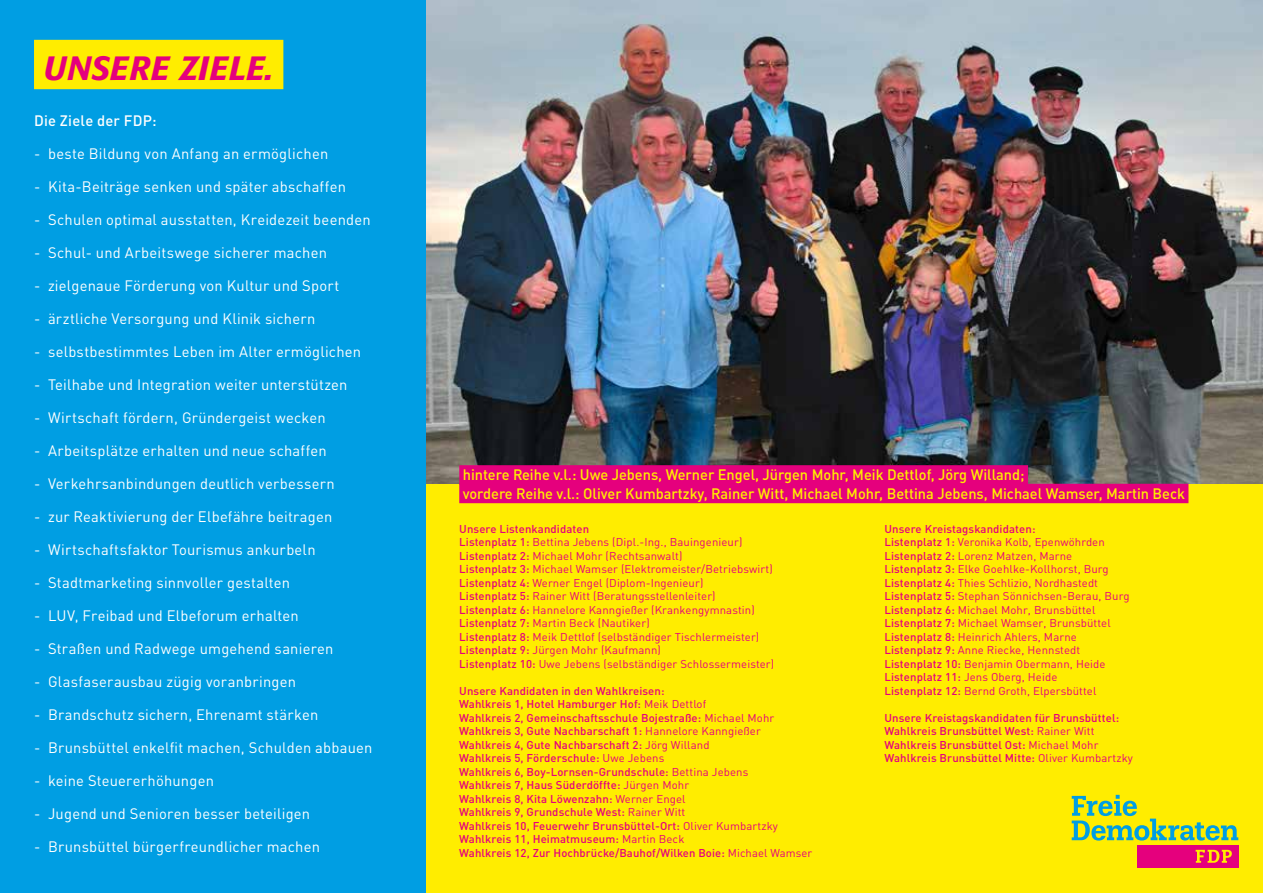
<style>
.page{position:relative;width:1263px;height:893px;background:#fff}
.page>*{position:absolute;margin:0;border:0;box-sizing:border-box;transform-origin:0 0}
.t1{font:italic 500 33.3px "Formata";letter-spacing:.03em;color:#e5007d}
.t2{font:15px "DIN";letter-spacing:.015em;color:#fff}
.t3{font:500 15px/18.6px "DINOT";color:#ffed00}
.t4{font:500 15px "DINOT";letter-spacing:.015em;color:#fff}
.t5{font:11.25px/13.5px "DIN";letter-spacing:.01em;color:#e5007d}
.t6{font:500 11.25px/13.5px "DINOT";letter-spacing:.01em;color:#e5007d}
.s1{font-family:"DINOT";font-weight:500}
.s2{font-family:"DIN";font-weight:400}
</style>
<div class="page">
<img style="left:425px;top:0;width:838px;height:485px">
<div style="left:425px;top:485px;width:838px;height:408px;background:#ffed00"></div>
<div style="left:0;top:0;width:425px;height:893px;background:#009ee3"></div>
<div style="left:34px;top:40px;width:249px;height:49px;background:#ffed00"></div>
<svg style="left:1072px;top:795px;width:166px;height:45px"></svg>
<div style="left:1137px;top:845px;width:101px;height:22px;background:#e5007d"></div>
<svg style="left:1195px;top:850px;width:37px;height:13px"></svg>
<div style="left:459px;top:465px;width:569px;height:20px;background:#e5007d"></div>
<div style="left:459px;top:484px;width:729px;height:19px;background:#e5007d"></div>
<h1 class="t1" style="left:44px;top:47px;width:231px">UNSERE ZIELE.</h1>
<h2 class="t4" style="left:34px;top:111px;width:124px">Die Ziele der FDP:</h2>
<h2 class="t2" style="left:34px;top:144px;width:296px">- beste Bildung von Anfang an ermöglichen</h2>
<h2 class="t2" style="left:34px;top:177px;width:313px">- Kita-Beiträge senken und später abschaffen</h2>
<h2 class="t2" style="left:34px;top:210px;width:338px">- Schulen optimal ausstatten, Kreidezeit beenden</h2>
<h2 class="t2" style="left:34px;top:243px;width:295px">- Schul- und Arbeitswege sicherer machen</h2>
<h2 class="t2" style="left:34px;top:276px;width:307px">- zielgenaue Förderung von Kultur und Sport</h2>
<h2 class="t2" style="left:34px;top:309px;width:283px">- ärztliche Versorgung und Klinik sichern</h2>
<h2 class="t2" style="left:34px;top:342px;width:329px">- selbstbestimmtes Leben im Alter ermöglichen</h2>
<h2 class="t2" style="left:34px;top:375px;width:315px">- Teilhabe und Integration weiter unterstützen</h2>
<h2 class="t2" style="left:34px;top:408px;width:293px">- Wirtschaft fördern, Gründergeist wecken</h2>
<h2 class="t2" style="left:34px;top:441px;width:294px">- Arbeitsplätze erhalten und neue schaffen</h2>
<h2 class="t2" style="left:34px;top:474px;width:302px">- Verkehrsanbindungen deutlich verbessern</h2>
<h2 class="t2" style="left:34px;top:507px;width:300px">- zur Reaktivierung der Elbefähre beitragen</h2>
<h2 class="t2" style="left:34px;top:540px;width:283px">- Wirtschaftsfaktor Tourismus ankurbeln</h2>
<h2 class="t2" style="left:34px;top:573px;width:258px">- Stadtmarketing sinnvoller gestalten</h2>
<h2 class="t2" style="left:34px;top:606px;width:266px">- LUV, Freibad und Elbeforum erhalten</h2>
<h2 class="t2" style="left:34px;top:639px;width:301px">- Straßen und Radwege umgehend sanieren</h2>
<h2 class="t2" style="left:34px;top:672px;width:263px">- Glasfaserausbau zügig voranbringen</h2>
<h2 class="t2" style="left:34px;top:705px;width:286px">- Brandschutz sichern, Ehrenamt stärken</h2>
<h2 class="t2" style="left:34px;top:738px;width:340px">- Brunsbüttel enkelfit machen, Schulden abbauen</h2>
<h2 class="t2" style="left:34px;top:771px;width:181px">- keine Steuererhöhungen</h2>
<h2 class="t2" style="left:34px;top:804px;width:278px">- Jugend und Senioren besser beteiligen</h2>
<h2 class="t2" style="left:34px;top:837px;width:288px">- Brunsbüttel bürgerfreundlicher machen</h2>
<h2 class="t3" style="left:463px;top:465px;width:724px">hintere Reihe v.l.: Uwe Jebens, Werner Engel, Jürgen Mohr, Meik Dettlof, Jörg Willand;<br>vordere Reihe v.l.: Oliver Kumbartzky, Rainer Witt, Michael Mohr, Bettina Jebens, Michael Wamser, Martin Beck</h2>
<p class="t6" style="left:459px;top:522px;width:131px">Unsere Listenkandidaten</p>
<p class="t5" style="left:459px;top:535px;width:316px"><span class="s1">Listenplatz 1:</span> Bettina Jebens (Dipl.-Ing., Bauingenieur)<br><span class="s1">Listenplatz 2:</span> Michael Mohr (Rechtsanwalt)<br><span class="s1">Listenplatz 3:</span> Michael Wamser (Elektromeister/Betriebswirt)<br><span class="s1">Listenplatz 4:</span> Werner Engel (Diplom-Ingenieur)<br><span class="s1">Listenplatz 5:</span> Rainer Witt (Beratungsstellenleiter)<br><span class="s1">Listenplatz 6:</span> Hannelore Kanngießer (Krankengymnastin)<br><span class="s1">Listenplatz 7:</span> Martin Beck (Nautiker)<br><span class="s1">Listenplatz 8:</span> Meik Dettlof (selbständiger Tischlermeister)<br><span class="s1">Listenplatz 9:</span> Jürgen Mohr (Kaufmann)<br><span class="s1">Listenplatz 10:</span> Uwe Jebens (selbständiger Schlossermeister)</p>
<p class="t6" style="left:459px;top:684px;width:355px">Unsere Kandidaten in den Wahlkreisen:<br>Wahlkreis 1, Hotel Hamburger Hof: <span class="s2">Meik Dettlof<br></span>Wahlkreis 2, Gemeinschaftsschule Bojestraße: <span class="s2">Michael Mohr </span>Wahlkreis 3, Gute Nachbarschaft 1: <span class="s2">Hannelore Kanngießer </span>Wahlkreis 4, Gute Nachbarschaft 2: <span class="s2">Jörg Willand<br></span>Wahlkreis 5, Förderschule: <span class="s2">Uwe Jebens<br></span>Wahlkreis 6, Boy-Lornsen-Grundschule: <span class="s2">Bettina Jebens<br></span>Wahlkreis 7, Haus Süderdöffte: <span class="s2">Jürgen Mohr<br></span>Wahlkreis 8, Kita Löwenzahn: <span class="s2">Werner Engel<br></span>Wahlkreis 9, Grundschule West: <span class="s2">Rainer Witt<br></span>Wahlkreis 10, Feuerwehr Brunsbüttel-Ort: <span class="s2">Oliver Kumbartzky </span>Wahlkreis 11, Heimatmuseum: <span class="s2">Martin Beck<br></span>Wahlkreis 12, Zur Hochbrücke/Bauhof/Wilken Boie: <span class="s2">Michael Wamser</span></p>
<p class="t6" style="left:884px;top:522px;width:152px">Unsere Kreistagskandidaten:</p>
<p class="t5" style="left:884px;top:535px;width:246px"><span class="s1">Listenplatz 1:</span> Veronika Kolb, Epenwöhrden <span class="s1">Listenplatz 2:</span> Lorenz Matzen, Marne <span class="s1">Listenplatz 3:</span> Elke Goehlke-Kollhorst, Burg <span class="s1">Listenplatz 4:</span> Thies Schlizio, Nordhastedt <span class="s1">Listenplatz 5:</span> Stephan Sönnichsen-Berau, Burg <span class="s1">Listenplatz 6:</span> Michael Mohr, Brunsbüttel <span class="s1">Listenplatz 7:</span> Michael Wamser, Brunsbüttel <span class="s1">Listenplatz 8:</span> Heinrich Ahlers, Marne <span class="s1">Listenplatz 9:</span> Anne Riecke, Hennstedt <span class="s1">Listenplatz 10:</span> Benjamin Obermann, Heide <span class="s1">Listenplatz 11:</span> Jens Oberg, Heide<br><span class="s1">Listenplatz 12:</span> Bernd Groth, Elpersbüttel</p>
<p class="t6" style="left:884px;top:711px;width:250px">Unsere Kreistagskandidaten für Brunsbüttel:<br>Wahlkreis Brunsbüttel West: <span class="s2">Rainer Witt </span>Wahlkreis Brunsbüttel Ost: <span class="s2">Michael Mohr </span>Wahlkreis Brunsbüttel Mitte: <span class="s2">Oliver Kumbartzky</span></p>
</div>
